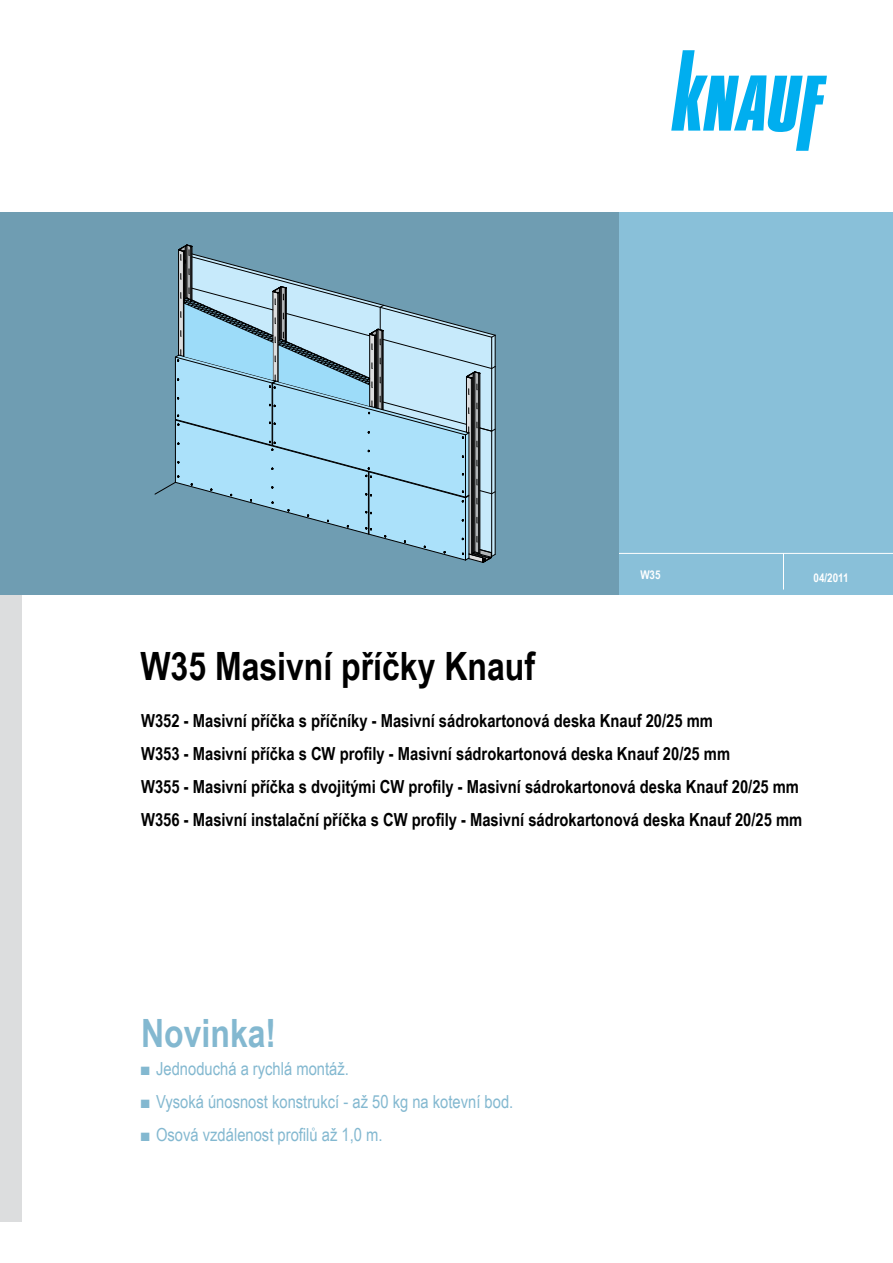
<style>
.page{position:relative;width:893px;height:1263px;background:#fff}
.page>*{position:absolute;margin:0;border:0;box-sizing:border-box;transform-origin:0 0}
.t1{font:700 39px "Arial Narrow";color:#000}
.t2{font:700 39px "Arial Narrow";color:#83b8d0}
.t3{font:700 18px/33px "Arial Narrow";color:#000}
.t4{font:18px "Arial Narrow";color:#83b8d0}
.t5{font:700 12px "Arial Narrow";color:#fff}
</style>
<div class="page">
<div style="left:605px;top:213px;width:288px;height:382px;background:#89c0d9"></div>
<hr style="left:605px;top:553px;width:288px;height:1px;background:#fff">
<hr style="left:783px;top:553px;width:1px;height:36px;background:#fff">
<div style="left:0;top:213px;width:619px;height:382px;background:#6f9db2"></div>
<svg style="left:671px;top:50px;width:156px;height:101px"></svg>
<div style="left:0;top:595px;width:21px;height:626px;background:#dcddde"></div>
<hr style="left:495px;top:335px;width:1px;height:31px;background:#000">
<hr style="left:495px;top:366px;width:1px;height:188px;background:#000">
<svg style="left:155px;top:245px;width:340px;height:318px"></svg>
<hr style="left:175px;top:357px;width:1px;height:62px;background:#000">
<p class="t5" style="left:640px;top:566px;width:22px">W35</p>
<p class="t5" style="left:814px;top:568px;width:37px">04/2011</p>
<h1 class="t1" style="left:140px;top:637px;width:396px">W35 Masivní příčky Knauf</h1>
<p class="t3" style="left:141px;top:704px;width:663px">W352 - Masivní příčka s příčníky - Masivní sádrokartonová deska Knauf 20/25 mm<br>W353 - Masivní příčka s CW profily - Masivní sádrokartonová deska Knauf 20/25 mm<br>W355 - Masivní příčka s dvojitými CW profily - Masivní sádrokartonová deska Knauf 20/25 mm W356 - Masivní instalační příčka s CW profily - Masivní sádrokartonová deska Knauf 20/25 mm</p>
<h1 class="t2" style="left:141px;top:1003px;width:137px">Novinka!</h1>
<p class="t4" style="left:141px;top:1055px;width:209px">■ Jednoduchá a rychlá montáž.</p>
<p class="t4" style="left:141px;top:1088px;width:374px">■ Vysoká únosnost konstrukcí - až 50 kg na kotevní bod.</p>
<p class="t4" style="left:141px;top:1121px;width:243px">■ Osová vzdálenost profilů až 1,0 m.</p>
</div>
